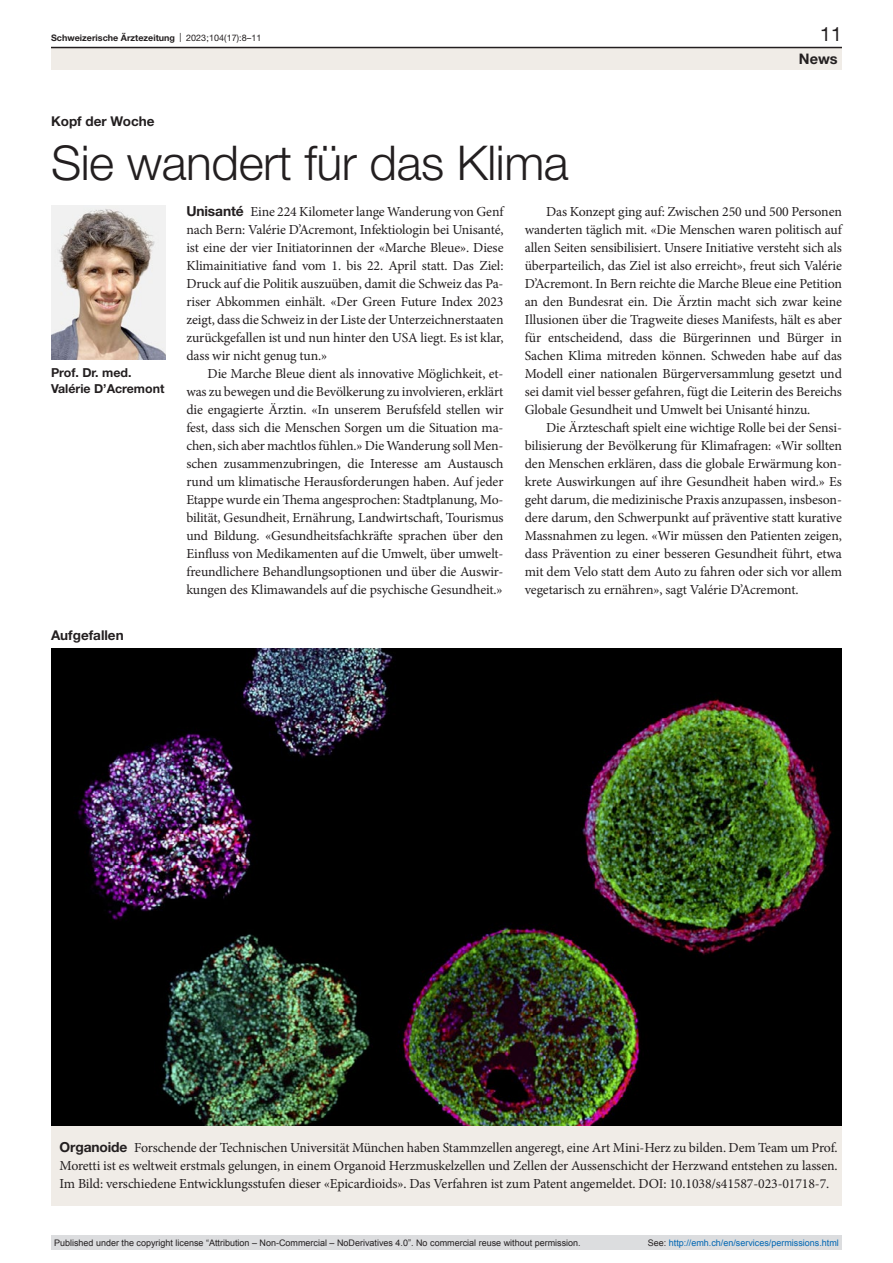
<style>
.page{position:relative;width:893px;height:1263px;background:#fff}
.page>*{position:absolute;margin:0;border:0;box-sizing:border-box;transform-origin:0 0}
.article-title-L32{font:300 48px "Helvetica Neue LT Pro";letter-spacing:-.01em;color:#231f20}
.t1{font:19.5px "Helvetica Neue LT Pro";color:#231f20}
.t2{font:700 14.55px "Helvetica Neue LT Pro";color:#231f20}
.paragraph-indent{font:13.8px/18px "Minion Pro";letter-spacing:-.01em;color:#231f20;text-align:justify}
.paragraph{font:13.8px/18px "Minion Pro";letter-spacing:-.01em;color:#231f20;text-align:justify}
.pre-heading{font:700 13.5px "Helvetica Neue LT Pro";color:#231f20}
.authors{font:700 12.3px/16.5px "Helvetica Neue LT Pro";color:#231f20}
.t3{font:9px "Arial";color:#231f20}
.t4{font:9px "Arial";color:#0066b3}
.t5{font:700 9px "Helvetica Neue LT Pro";color:#231f20}
.s1{font-weight:400}
.s2{font-family:"Helvetica Neue LT Pro";font-weight:700}
.s3{color:#231f20}
</style>
<div class="page">
<img style="left:51px;top:205px;width:114px;height:154px">
<div style="left:51px;top:1125px;width:791px;height:81px;background:#f0ece7"></div>
<img style="left:51px;top:648px;width:791px;height:477px">
<div style="left:51px;top:48px;width:791px;height:22px;background:#f0ece7"></div>
<hr style="left:51px;top:47px;width:791px;height:1px;background:#231f20">
<div style="left:51px;top:1235px;width:791px;height:15px;background:#dcdddf"></div>
<p class="t5" style="left:51px;top:32px;width:212px">Schweizerische Ärztezeitung <span class="s1">| 2023;104(17):8–11</span></p>
<h2 class="t1" style="left:820px;top:22px;width:23px">11</h2>
<p class="pre-heading" style="left:51px;top:112px;width:105px">Kopf der Woche</p>
<p class="article-title-L32" style="left:51px;top:134px;width:519px">Sie wandert für das Klima</p>
<p class="t2" style="left:799px;top:49px;width:40px">News</p>
<p class="authors" style="left:51px;top:364px;width:115px">Prof. Dr. med.<br>Valérie D’Acremont</p>
<p class="pre-heading" style="left:51px;top:626px;width:74px">Aufgefallen</p>
<p class="paragraph" style="left:186px;top:203px;width:319px"><span class="s2">Unisanté</span> Eine 224 Kilometer lange Wanderung von Genf nach Bern: Valérie D’Acremont, Infektiologin bei Unisanté, ist eine der vier Initiatorinnen der «Marche Bleue». Diese Klimainitiative fand vom 1. bis 22. April statt. Das Ziel:<br>Druck auf die Politik auszuüben, damit die Schweiz das Pa&shy;riser Abkommen einhält. «Der Green Future Index 2023 zeigt, dass die Schweiz in der Liste der Unterzeichnerstaaten zurückgefallen ist und nun hinter den USA liegt. Es ist klar, dass wir nicht genug tun.»</p>
<p class="paragraph-indent" style="left:186px;top:365px;width:319px;text-indent:21px">Die Marche Bleue dient als innovative Möglichkeit, et&shy;was zu bewegen und die Bevölkerung zu involvieren, erklärt die engagierte Ärztin. «In unserem Berufsfeld stellen wir fest, dass sich die Menschen Sorgen um die Situation ma&shy;chen, sich aber machtlos fühlen.» Die Wanderung soll Men&shy;schen zusammenzubringen, die Interesse am Austausch rund um klimatische Herausforderungen haben. Auf jeder Etappe wurde ein Thema angesprochen: Stadtplanung, Mo&shy;bilität, Gesundheit, Ernährung, Landwirtschaft, Tourismus und Bildung. «Gesundheitsfachkräfte sprachen über den Einfluss von Medikamenten auf die Umwelt, über umwelt&shy;freundlichere Behandlungsoptionen und über die Auswir&shy;kungen des Klimawandels auf die psychische Gesundheit.»</p>
<p class="paragraph-indent" style="left:525px;top:203px;width:319px;text-indent:21px">Das Konzept ging auf: Zwischen 250 und 500 Personen wanderten täglich mit. «Die Menschen waren politisch auf allen Seiten sensibilisiert. Unsere Initiative versteht sich als überparteilich, das Ziel ist also erreicht», freut sich Valérie D’Acremont. In Bern reichte die Marche Bleue eine Petition an den Bundesrat ein. Die Ärztin macht sich zwar keine Illusionen über die Tragweite dieses Manifests, hält es aber für entscheidend, dass die Bürgerinnen und Bürger in Sachen Klima mitreden können. Schweden habe auf das Modell einer nationalen Bürgerversammlung gesetzt und sei damit viel besser gefahren, fügt die Leiterin des Bereichs Globale Gesundheit und Umwelt bei Unisanté hinzu.</p>
<p class="paragraph-indent" style="left:525px;top:419px;width:319px;text-indent:21px">Die Ärzteschaft spielt eine wichtige Rolle bei der Sensi&shy;bilisierung der Bevölkerung für Klimafragen: «Wir sollten den Menschen erklären, dass die globale Erwärmung kon&shy;krete Auswirkungen auf ihre Gesundheit haben wird.» Es geht darum, die medizinische Praxis anzupassen, insbeson&shy;dere darum, den Schwerpunkt auf präventive statt kurative Massnahmen zu legen. «Wir müssen den Patienten zeigen, dass Prävention zu einer besseren Gesundheit führt, etwa mit dem Velo statt dem Auto zu fahren oder sich vor allem vegetarisch zu ernähren», sagt Valérie D’Acremont.</p>
<p class="paragraph" style="left:60px;top:1139px;width:780px"><span class="s2">Organoide</span> Forschende der Technischen Universität München haben Stammzellen angeregt, eine Art Mini-Herz zu bilden. Dem Team um Prof.<br>Moretti ist es weltweit erstmals gelungen, in einem Organoid Herzmuskelzellen und Zellen der Aussenschicht der Herzwand entstehen zu lassen.<br>Im Bild: verschiedene Entwicklungsstufen dieser «Epicardioids». Das Verfahren ist zum Patent angemeldet. DOI: 10.1038/s41587-023-01718-7.</p>
<p class="t3" style="left:54px;top:1237px;width:528px">Published under the copyright license “Attribution – Non-Commercial – NoDerivatives 4.0”. No commercial reuse without permission.</p>
<p class="t4" style="left:648px;top:1237px;width:193px"><span class="s3">See:</span> http://emh.ch/en/services/permissions.html</p>
</div>
